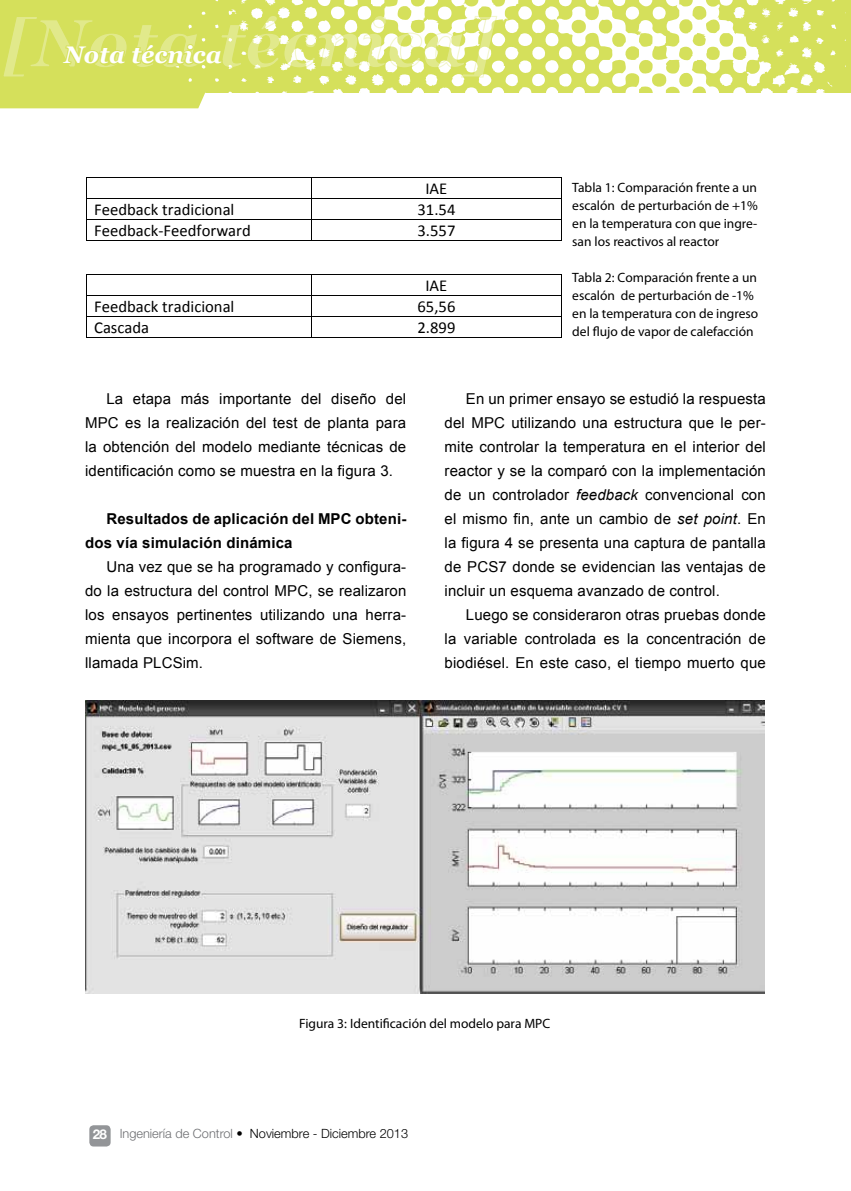
<style>
.page{position:relative;width:851px;height:1191px;background:#fff}
.page>*{position:absolute;margin:0;border:0;box-sizing:border-box;transform-origin:0 0}
.t1{font:italic 700 24px "Georgia";color:#fff}
.t2{font:16.65px "Calibri";color:#010101}
.t3{font:15px/24px "Arial";letter-spacing:.01em;color:#000;text-align:justify}
.t4{font:700 15px/24px "Arial";letter-spacing:.01em;color:#000}
.t5{font:13.5px/18px "Myriad Pro";color:#000;text-align:justify}
.t6{font:300 12.75px "Helvetica Neue LT Std";color:#000}
.s1{font-style:italic}
.s2{font-weight:700;font-size:13.5px;color:#fff}
.s3{color:#6d6e71}
</style>
<div class="page">
<div style="left:89px;top:1125px;width:22px;height:21px;background:#939598;border-radius:4px"></div>
<svg style="left:0;top:0;width:836px;height:109px"></svg>
<hr style="left:87px;top:177px;width:224px;height:1px;background:#010101">
<hr style="left:312px;top:177px;width:249px;height:1px;background:#010101">
<hr style="left:87px;top:198px;width:224px;height:1px;background:#010101">
<hr style="left:312px;top:198px;width:249px;height:1px;background:#010101">
<hr style="left:87px;top:219px;width:224px;height:1px;background:#010101">
<hr style="left:312px;top:219px;width:249px;height:1px;background:#010101">
<svg style="left:86px;top:177px;width:1px;height:64px"></svg>
<hr style="left:87px;top:240px;width:224px;height:1px;background:#010101">
<svg style="left:311px;top:177px;width:1px;height:64px"></svg>
<hr style="left:312px;top:240px;width:249px;height:1px;background:#010101">
<svg style="left:561px;top:177px;width:1px;height:64px"></svg>
<hr style="left:87px;top:274px;width:224px;height:1px;background:#010101">
<hr style="left:312px;top:274px;width:249px;height:1px;background:#010101">
<hr style="left:87px;top:295px;width:224px;height:1px;background:#010101">
<hr style="left:312px;top:295px;width:249px;height:1px;background:#010101">
<hr style="left:87px;top:316px;width:224px;height:1px;background:#010101">
<hr style="left:312px;top:316px;width:249px;height:1px;background:#010101">
<svg style="left:86px;top:274px;width:1px;height:64px"></svg>
<hr style="left:87px;top:337px;width:224px;height:1px;background:#010101">
<svg style="left:311px;top:274px;width:1px;height:64px"></svg>
<hr style="left:312px;top:337px;width:249px;height:1px;background:#010101">
<svg style="left:561px;top:274px;width:1px;height:64px"></svg>
<img style="left:85px;top:700px;width:679px;height:293px">
<h1 class="t1" style="left:64px;top:39px;width:159px">Nota técnica</h1>
<p class="t2" style="left:425px;top:178px;width:23px">IAE</p>
<p class="t2" style="left:94px;top:199px;width:142px">Feedback tradicional</p>
<p class="t2" style="left:417px;top:199px;width:40px">31.54</p>
<p class="t2" style="left:94px;top:220px;width:158px">Feedback-Feedforward</p>
<p class="t2" style="left:417px;top:220px;width:40px">3.557</p>
<p class="t2" style="left:425px;top:275px;width:23px">IAE</p>
<p class="t2" style="left:94px;top:296px;width:142px">Feedback tradicional</p>
<p class="t2" style="left:417px;top:296px;width:40px">65,56</p>
<p class="t2" style="left:94px;top:317px;width:57px">Cascada</p>
<p class="t2" style="left:417px;top:317px;width:40px">2.899</p>
<p class="t5" style="left:572px;top:178px;width:187px">Tabla 1: comparación frente a un escalón de perturbación de +1% en la temperatura con que ingre&shy;san los reactivos al reactor</p>
<p class="t5" style="left:572px;top:268px;width:187px;text-align:left">Tabla 2: comparación frente a un escalón de perturbación de -1% en la temperatura con de ingreso del flujo de vapor de calefacción</p>
<p class="t3" style="left:85px;top:386px;width:322px;text-indent:21px">La etapa más importante del diseño del MPC es la realización del test de planta para la obtención del modelo mediante técnicas de identificación como se muestra en la figura 3.</p>
<p class="t4" style="left:85px;top:507px;width:323px;text-indent:21px">Resultados de aplicación del MPC obteni&shy;dos vía simulación dinámica</p>
<p class="t3" style="left:85px;top:554px;width:323px;text-indent:21px">Una vez que se ha programado y configura&shy;do la estructura del control MPC, se realizaron los ensayos pertinentes utilizando una herra&shy;mienta que incorpora el software de Siemens, llamada PLCSim.</p>
<p class="t3" style="left:444px;top:386px;width:323px;text-indent:21px">En un primer ensayo se estudió la respuesta del MPC utilizando una estructura que le per&shy;mite controlar la temperatura en el interior del reactor y se la comparó con la implementación de un controlador <span class="s1">feedback</span> convencional con el mismo fin, ante un cambio de <span class="s1">set point</span>. En la figura 4 se presenta una captura de pantalla de PCS7 donde se evidencian las ventajas de incluir un esquema avanzado de control.</p>
<p class="t3" style="left:444px;top:602px;width:323px;text-indent:21px">Luego se consideraron otras pruebas donde la variable controlada es la concentración de biodiésel. En este caso, el tiempo muerto que</p>
<p class="t5" style="left:299px;top:1014px;width:251px">Figura 3: identificación del modelo para MPC</p>
<p class="t6" style="left:93px;top:1125px;width:317px"><span class="s2">28</span> <span class="s3">Ingeniería de Control</span> • Noviembre - Diciembre 2013</p>
</div>
